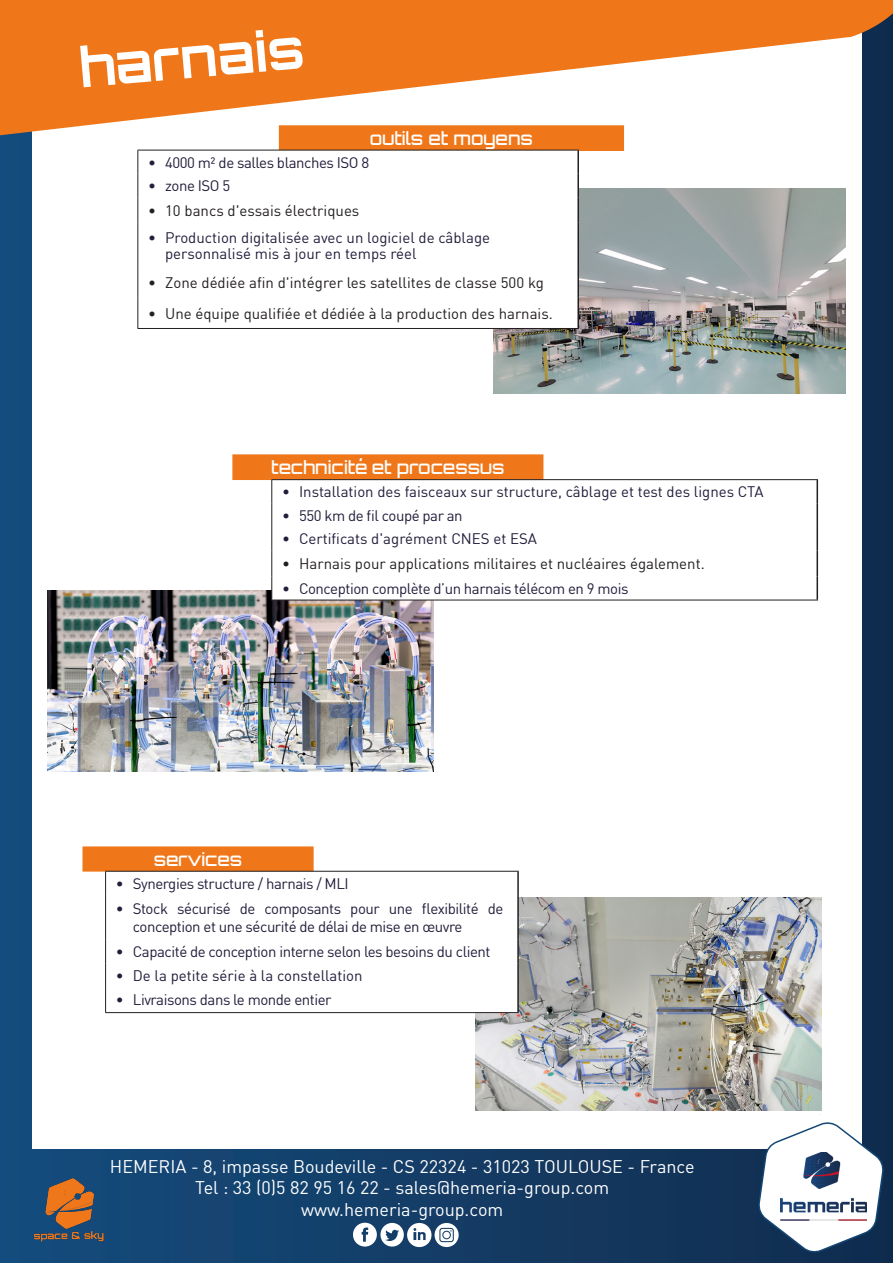
<style>
.page{position:relative;width:893px;height:1263px;background:#fff}
.page>*{position:absolute;margin:0;border:0;box-sizing:border-box;transform-origin:0 0}
.t1{font:700 54px "Orbitron";color:#fff}
.t2{font:18px "DIN";color:#fff}
.t3{font:500 18px "Orbitron";color:#fff}
.t4{font:15px/18px "DIN";letter-spacing:-.03em;color:#241d3b}
.t5{font:15px/16.5px "DIN";color:#231d3b}
.t6{font:15px "DIN";color:#231f20}
</style>
<div class="page">
<div style="left:0;top:0;width:893px;height:1263px;background:linear-gradient(to right,#154c7e,#112c4d)"></div>
<div style="left:32px;top:31px;width:829px;height:1118px;background:#fff"></div>
<svg style="left:0;top:0;width:893px;height:138px;fill:#f07719"></svg>
<svg style="left:757px;top:1121px;width:128px;height:133px"></svg>
<svg style="left:353px;top:1223px;width:106px;height:24px"></svg>
<img style="left:781px;top:1152px;width:86px;height:69px">
<div style="left:280px;top:126px;width:343px;height:24px;background:#f07719"></div>
<div style="left:279px;top:125px;width:345px;height:26px;border:2px solid #f07719"></div>
<div style="left:233px;top:455px;width:310px;height:24px;background:#f07719"></div>
<div style="left:232px;top:454px;width:311px;height:26px;border:2px solid #f07719"></div>
<div style="left:83px;top:847px;width:230px;height:24px;background:#f07719"></div>
<div style="left:82px;top:846px;width:232px;height:26px;border:2px solid #f07719"></div>
<img style="left:47px;top:590px;width:386px;height:182px">
<svg style="left:272px;top:480px;width:544px;height:120px"></svg>
<hr style="left:271px;top:479px;width:547px;height:1px;background:#231f20">
<svg style="left:271px;top:480px;width:1px;height:120px"></svg>
<hr style="left:271px;top:600px;width:547px;height:1px;background:#231f20">
<hr style="left:816px;top:480px;width:2px;height:23px;background:#231f20">
<hr style="left:816px;top:503px;width:2px;height:24px;background:#231f20">
<hr style="left:816px;top:527px;width:2px;height:24px;background:#231f20">
<hr style="left:816px;top:551px;width:2px;height:25px;background:#231f20">
<hr style="left:816px;top:576px;width:2px;height:24px;background:#231f20">
<img style="left:494px;top:188px;width:351px;height:206px">
<svg style="left:138px;top:151px;width:439px;height:177px"></svg>
<hr style="left:137px;top:150px;width:442px;height:1px;background:#231f20">
<svg style="left:137px;top:150px;width:1px;height:73px"></svg>
<hr style="left:137px;top:223px;width:1px;height:45px;background:#231f20">
<hr style="left:137px;top:268px;width:1px;height:30px;background:#231f20">
<hr style="left:137px;top:298px;width:1px;height:30px;background:#231f20">
<hr style="left:137px;top:328px;width:442px;height:1px;background:#231f20">
<hr style="left:577px;top:150px;width:2px;height:24px;background:#231f20">
<hr style="left:577px;top:174px;width:2px;height:23px;background:#231f20">
<hr style="left:577px;top:197px;width:2px;height:26px;background:#231f20">
<hr style="left:577px;top:223px;width:2px;height:45px;background:#231f20">
<hr style="left:577px;top:268px;width:2px;height:30px;background:#231f20">
<hr style="left:577px;top:298px;width:2px;height:30px;background:#231f20">
<img style="left:475px;top:898px;width:347px;height:212px">
<svg style="left:106px;top:872px;width:411px;height:140px"></svg>
<hr style="left:105px;top:871px;width:414px;height:1px;background:#231f20">
<svg style="left:105px;top:872px;width:1px;height:23px"></svg>
<hr style="left:105px;top:895px;width:1px;height:45px;background:#231f20">
<svg style="left:105px;top:940px;width:1px;height:72px"></svg>
<hr style="left:105px;top:1012px;width:414px;height:1px;background:#231f20">
<hr style="left:517px;top:872px;width:2px;height:23px;background:#231f20">
<hr style="left:517px;top:895px;width:2px;height:45px;background:#231f20">
<hr style="left:517px;top:940px;width:2px;height:23px;background:#231f20">
<hr style="left:517px;top:963px;width:2px;height:24px;background:#231f20">
<hr style="left:517px;top:987px;width:2px;height:25px;background:#231f20">
<img style="left:33px;top:1178px;width:73px;height:65px">
<p class="t1" style="left:76px;top:35px;width:227px;rotate:-5deg">harnais</p>
<p class="t3" style="left:370px;top:127px;width:165px">outils et moyens</p>
<p class="t4" style="left:148px;top:153px;width:223px">• 4000 m² de salles blanches ISO 8</p>
<p class="t4" style="left:148px;top:177px;width:84px">• zone ISO 5</p>
<p class="t6" style="left:148px;top:201px;width:213px">• 10 bancs d'essais électriques</p>
<p class="t5" style="left:165px;top:229px;width:326px;text-indent:-17px">• Production digitalisée avec un logiciel de câblage personnalisé mis à jour en temps réel</p>
<p class="t6" style="left:148px;top:274px;width:397px">• Zone dédiée afin d'intégrer les satellites de classe 500 kg</p>
<p class="t6" style="left:148px;top:304px;width:406px">• Une équipe qualifiée et dédiée à la production des harnais.</p>
<p class="t3" style="left:271px;top:456px;width:235px">technicité et processus</p>
<p class="t5" style="left:282px;top:483px;width:483px">• Installation des faisceaux sur structure, câblage et test des lignes CTA</p>
<p class="t4" style="left:282px;top:506px;width:182px">• 550 km de fil coupé par an</p>
<p class="t5" style="left:282px;top:530px;width:257px">• Certificats d'agrément CNES et ESA</p>
<p class="t6" style="left:282px;top:554px;width:424px">• Harnais pour applications militaires et nucléaires également.</p>
<p class="t4" style="left:282px;top:579px;width:348px">• Conception complète d’un harnais télécom en 9 mois</p>
<p class="t3" style="left:154px;top:848px;width:90px">services</p>
<p class="t4" style="left:116px;top:874px;width:234px">• Synergies structure / harnais / MLI</p>
<p class="t4" style="left:133px;top:899px;width:372px;text-indent:-17px">• Stock sécurisé de composants pour une flexibilité de conception et une sécurité de délai de mise en œuvre</p>
<p class="t4" style="left:116px;top:942px;width:376px">• Capacité de conception interne selon les besoins du client</p>
<p class="t5" style="left:116px;top:967px;width:248px">• De la petite série à la constellation</p>
<p class="t4" style="left:116px;top:991px;width:217px">• Livraisons dans le monde entier</p>
<p class="t2" style="left:110px;top:1155px;width:586px">HEMERIA - 8, impasse Boudeville - CS 22324 - 31023 TOULOUSE - France</p>
<p class="t2" style="left:195px;top:1177px;width:416px">Tel : 33 (0)5 82 95 16 22 - sales@hemeria-group.com</p>
<p class="t2" style="left:301px;top:1198px;width:204px">www.hemeria-group.com</p>
</div>
